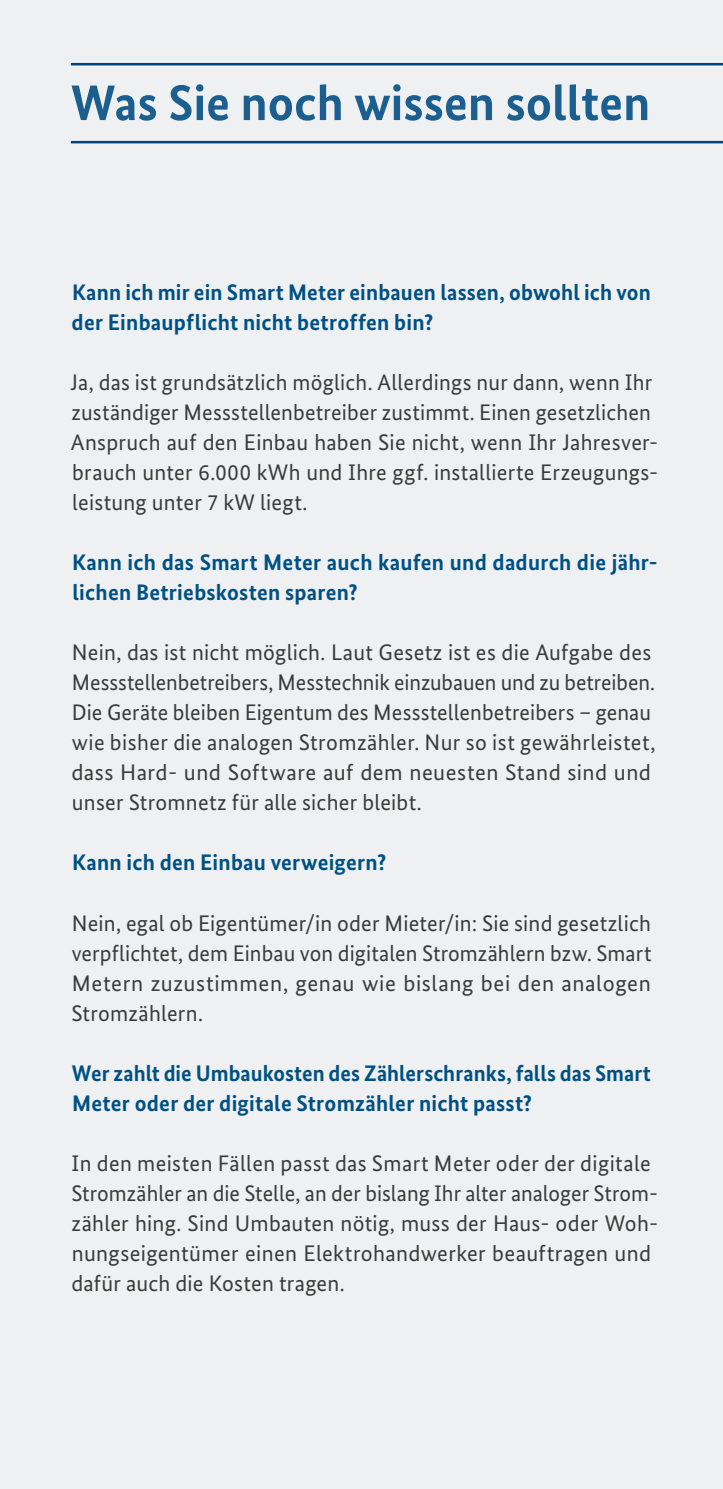
<style>
.page{position:relative;width:723px;height:1489px;background:#fff}
.page>*{position:absolute;margin:0;border:0;box-sizing:border-box;transform-origin:0 0}
.t1{font:700 50px "Bundes Sans";color:#1b5f90}
.t2{font:22.5px/30px "Bundes Sans";letter-spacing:.01em;color:#3b3b3a}
.t3{font:700 22.5px/30px "Bundes Sans";letter-spacing:.01em;color:#005183}
</style>
<div class="page">
<div style="left:0;top:0;width:723px;height:1488px;background:#eff0f1"></div>
<hr style="left:71px;top:63px;width:652px;height:2px;background:#004377">
<hr style="left:71px;top:141px;width:652px;height:2px;background:#004377">
<h2 class="t1" style="left:71px;top:72px;width:581px">Was Sie noch wissen sollten</h2>
<h3 class="t3" style="left:72px;top:277px;width:581px">Kann ich mir ein Smart Meter einbauen lassen, obwohl ich von der Einbaupflicht nicht betroffen bin?</h3>
<p class="t2" style="left:71px;top:367px;width:589px">Ja, das ist grundsätzlich möglich. Allerdings nur dann, wenn Ihr zuständiger Messstellenbetreiber zustimmt. Einen gesetzlichen Anspruch auf den Einbau haben Sie nicht, wenn Ihr Jahresver&shy;brauch unter 6.000 kWh und Ihre ggf. installierte Erzeugungs&shy;leistung unter 7 kW liegt.</p>
<h3 class="t3" style="left:72px;top:547px;width:587px">Kann ich das Smart Meter auch kaufen und dadurch die jähr&shy;lichen Betriebskosten sparen?</h3>
<p class="t2" style="left:71px;top:637px;width:585px">Nein, das ist nicht möglich. Laut Gesetz ist es die Aufgabe des Messstellenbetreibers, Messtechnik einzubauen und zu betreiben.<br>Die Geräte bleiben Eigentum des Messstellenbetreibers – genau wie bisher die analogen Stromzähler. Nur so ist gewährleistet, dass Hard- und Software auf dem neuesten Stand sind und unser Stromnetz für alle sicher bleibt.</p>
<h3 class="t3" style="left:72px;top:847px;width:316px">Kann ich den Einbau verweigern?</h3>
<p class="t2" style="left:71px;top:907px;width:581px;text-align:justify">Nein, egal ob Eigentümer/in oder Mieter/in: Sie sind gesetzlich verpflichtet, dem Einbau von digitalen Stromzählern bzw. Smart Metern zuzustimmen, genau wie bislang bei den analogen Stromzählern.</p>
<h3 class="t3" style="left:72px;top:1057px;width:580px">Wer zahlt die Umbaukosten des Zählerschranks, falls das Smart<br>Meter oder der digitale Stromzähler nicht passt?</h3>
<p class="t2" style="left:71px;top:1147px;width:588px">In den meisten Fällen passt das Smart Meter oder der digitale Stromzähler an die Stelle, an der bislang Ihr alter analoger Strom&shy;zähler hing. Sind Umbauten nötig, muss der Haus- oder Woh&shy;nungseigentümer einen Elektrohandwerker beauftragen und dafür auch die Kosten tragen.</p>
</div>
